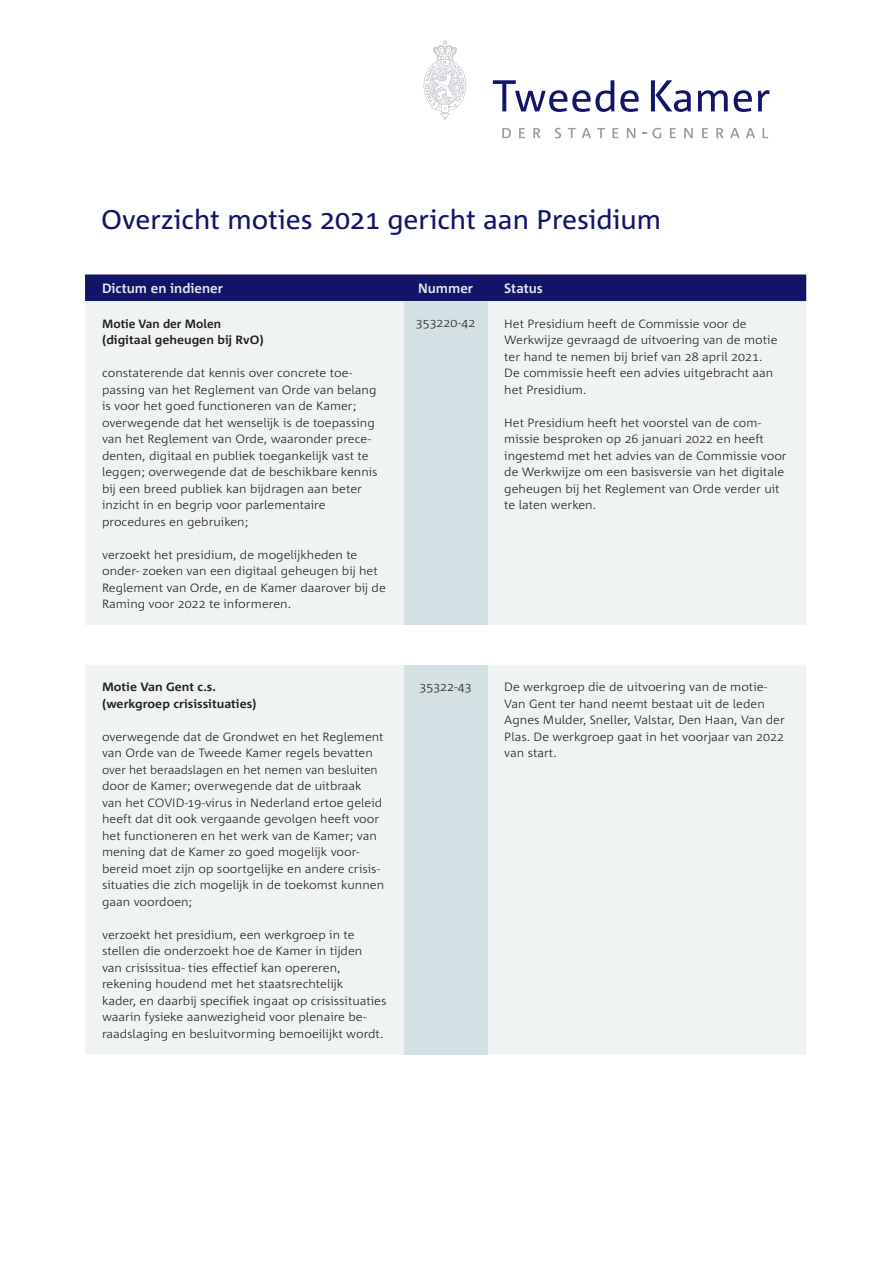
<style>
.page{position:relative;width:893px;height:1263px;background:#fff}
.page>*{position:absolute;margin:0;border:0;box-sizing:border-box;transform-origin:0 0}
.t1{font:27px "Corpid C1 s";color:#121469}
.t2{font:700 13.5px "Corpid C1 s";color:#e1e9ec}
.t3{font:300 12px/16.5px "Corpid C1 s";color:#231f20;scale:1.05 1}
.t4{font:700 12px/16.5px "Corpid C1 s";color:#231f20;scale:1.05 1}
.t5{font:700 12px/16.5px "Corpid C1 s";color:#231f20}
</style>
<div class="page">
<div style="left:85px;top:274px;width:721px;height:27px;background:#121469"></div>
<div style="left:85px;top:301px;width:721px;height:324px;background:#f0f3f4"></div>
<div style="left:404px;top:301px;width:83px;height:324px;background:#d3e1e5"></div>
<div style="left:85px;top:665px;width:721px;height:389px;background:#f0f3f4"></div>
<div style="left:404px;top:665px;width:83px;height:389px;background:#d3e1e5"></div>
<svg style="left:424px;top:41px;width:42px;height:79px"></svg>
<svg style="left:493px;top:80px;width:121px;height:32px"></svg>
<svg style="left:620px;top:90px;width:19px;height:22px"></svg>
<svg style="left:651px;top:80px;width:40px;height:32px"></svg>
<svg style="left:698px;top:90px;width:30px;height:21px"></svg>
<svg style="left:734px;top:90px;width:18px;height:22px"></svg>
<svg style="left:758px;top:90px;width:12px;height:21px"></svg>
<svg style="left:502px;top:128px;width:9px;height:10px"></svg>
<svg style="left:519px;top:128px;width:6px;height:10px"></svg>
<svg style="left:533px;top:128px;width:8px;height:10px"></svg>
<svg style="left:555px;top:128px;width:6px;height:10px"></svg>
<svg style="left:568px;top:128px;width:8px;height:10px"></svg>
<svg style="left:582px;top:128px;width:9px;height:10px"></svg>
<svg style="left:597px;top:128px;width:8px;height:10px"></svg>
<svg style="left:612px;top:128px;width:6px;height:10px"></svg>
<svg style="left:627px;top:128px;width:8px;height:10px"></svg>
<svg style="left:652px;top:128px;width:9px;height:10px"></svg>
<svg style="left:670px;top:128px;width:6px;height:10px"></svg>
<svg style="left:684px;top:128px;width:9px;height:10px"></svg>
<svg style="left:702px;top:128px;width:6px;height:10px"></svg>
<svg style="left:716px;top:128px;width:8px;height:10px"></svg>
<svg style="left:730px;top:128px;width:10px;height:10px"></svg>
<svg style="left:746px;top:128px;width:9px;height:10px"></svg>
<svg style="left:762px;top:128px;width:6px;height:10px"></svg>
<h1 class="t1" style="left:101px;top:203px;width:561px">Overzicht moties 2021 gericht aan Presidium</h1>
<p class="t2" style="left:102px;top:279px;width:123px">Dictum en indiener</p>
<p class="t2" style="left:418px;top:279px;width:57px">Nummer</p>
<p class="t2" style="left:504px;top:279px;width:40px">Status</p>
<p class="t5" style="left:102px;top:315px;width:163px">Motie Van der Molen (digitaal geheugen bij RvO)</p>
<p class="t3" style="left:102px;top:364px;width:264px">constaterende dat kennis over concrete toe&shy;passing van het Reglement van Orde van belang is voor het goed functioneren van de Kamer; overwegende dat het wenselijk is de toepassing van het Reglement van Orde, waaronder prece&shy;denten, digitaal en publiek toegankelijk vast te leggen; overwegende dat de beschikbare kennis bij een breed publiek kan bijdragen aan beter inzicht in en begrip voor parlementaire procedures en gebruiken;</p>
<p class="t3" style="left:102px;top:546px;width:272px">verzoekt het presidium, de mogelijkheden te onder- zoeken van een digitaal geheugen bij het Reglement van Orde, en de Kamer daarover bij de Raming voor 2022 te informeren.</p>
<p class="t3" style="left:416px;top:314px;width:58px">353220-42</p>
<p class="t3" style="left:504px;top:315px;width:262px">Het Presidium heeft de Commissie voor de Werkwijze gevraagd de uitvoering van de motie ter hand te nemen bij brief van 28 april 2021.<br>De commissie heeft een advies uitgebracht aan het Presidium.</p>
<p class="t3" style="left:504px;top:414px;width:270px">Het Presidium heeft het voorstel van de com&shy;missie besproken op 26 januari 2022 en heeft ingestemd met het advies van de Commissie voor de Werkwijze om een basisversie van het digitale geheugen bij het Reglement van Orde verder uit te laten werken.</p>
<p class="t4" style="left:102px;top:678px;width:149px">Motie Van Gent c.s. (werkgroep crisissituaties)</p>
<p class="t3" style="left:102px;top:728px;width:270px">overwegende dat de Grondwet en het Reglement van Orde van de Tweede Kamer regels bevatten over het beraadslagen en het nemen van besluiten door de Kamer; overwegende dat de uitbraak van het COVID-19-virus in Nederland ertoe geleid heeft dat dit ook vergaande gevolgen heeft voor het functioneren en het werk van de Kamer; van mening dat de Kamer zo goed mogelijk voor&shy;bereid moet zijn op soortgelijke en andere crisis&shy;situaties die zich mogelijk in de toekomst kunnen gaan voordoen;</p>
<p class="t3" style="left:102px;top:926px;width:272px">verzoekt het presidium, een werkgroep in te stellen die onderzoekt hoe de Kamer in tijden<br>van crisissitua- ties effectief kan opereren, rekening houdend met het staatsrechtelijk<br>kader, en daarbij specifiek ingaat op crisissituaties waarin fysieke aanwezigheid voor plenaire be&shy;raadslaging en besluitvorming bemoeilijkt wordt.</p>
<p class="t3" style="left:419px;top:678px;width:51px">35322-43</p>
<p class="t3" style="left:504px;top:678px;width:269px">De werkgroep die de uitvoering van de motie-Van Gent ter hand neemt bestaat uit de leden Agnes Mulder, Sneller, Valstar, Den Haan, Van der Plas. De werkgroep gaat in het voorjaar van 2022 van start.</p>
</div>
